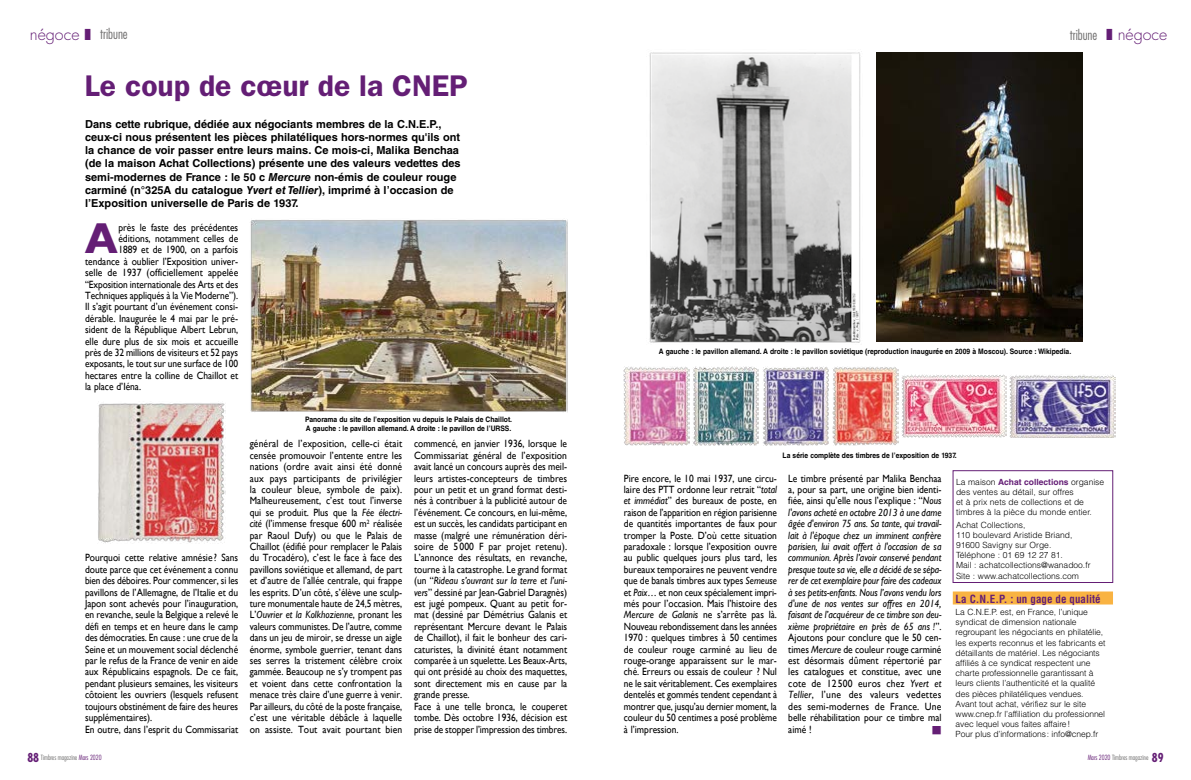
<style>
.page{position:relative;width:1191px;height:780px;background:#fff}
.page>*{position:absolute;margin:0;border:0;box-sizing:border-box;transform-origin:0 0}
.t1{font:700 44.2px "Gill Sans";color:#641e75;scale:.9 1}
.t2{font:600 30px "ITC Franklin Gothic Std";color:#641e75}
.t3{font:300 16px "Futura Std";color:#641e75}
.t4{font:300 condensed 14px "Futura Std";color:#706f6f}
.t5{font:700 11px/13.2px "Helvetica LT Std";color:#000}
.t6{font:700 condensed 11px "Helvetica LT Std";color:#641e75}
.t7{font:10.5px/11.4px "Gill Sans";color:#000;scale:.9 1}
.t8{font:10.5px/11.4px "Gill Sans";color:#000;text-align:justify;scale:.92 1}
.t9{font:italic 10.5px/11.4px "Gill Sans";color:#000;text-align:justify;scale:.9 1}
.t10{font:10.5px "Gill Sans";color:#000;scale:.89 1}
.t11{font:300 8.5px/10.2px "Helvetica LT Std";letter-spacing:-.01em;color:#000}
.t12{font:700 7.5px/9px "Helvetica LT Std";color:#000;scale:.9 1}
.t13{font:300 condensed 7px "Futura Std";color:#706f6f}
.s1{font-stretch:normal;font-size:16px;color:#641e75}
.s2{color:#641e75}
.s3{font-style:italic}
.s4{font-style:normal}
.s5{font-weight:700;color:#641e75}
.s6{font-weight:700;font-size:12px;color:#641e75}
</style>
<div class="page">
<div style="left:952px;top:470px;width:161px;height:112px;border:1px solid #641e75"></div>
<div style="left:952px;top:591px;width:161px;height:13px;background:#f9b342"></div>
<img style="left:98px;top:403px;width:127px;height:140px">
<img style="left:250px;top:219px;width:317px;height:193px">
<img style="left:649px;top:51px;width:213px;height:292px">
<img style="left:876px;top:52px;width:207px;height:289px">
<img style="left:624px;top:367px;width:66px;height:78px">
<img style="left:692px;top:367px;width:66px;height:78px">
<img style="left:763px;top:367px;width:65px;height:78px">
<img style="left:832px;top:367px;width:66px;height:78px">
<img style="left:901px;top:374px;width:106px;height:64px">
<img style="left:1009px;top:374px;width:106px;height:64px">
<h3 class="t4" style="left:30px;top:26px;width:99px"><span class="s1">négoce</span> <span class="s2">❚</span> tribune</h3>
<h3 class="t3" style="left:1116px;top:24px;width:60px">expertise</h3>
<h3 class="t4" style="left:1069px;top:27px;width:99px">tribune <span class="s2">❚</span> <span class="s1">négoce</span></h3>
<h2 class="t2" style="left:85px;top:68px;width:384px">Le coup de cœur de la CNEP</h2>
<p class="t5" style="left:85px;top:117px;width:377px">Dans cette rubrique, dédiée aux négociants membres de la C.N.E.P., ceux-ci nous présentent les pièces philatéliques hors-normes qu'ils ont la chance de voir passer entre leurs mains. Ce mois-ci, Malika Benchaa (de la maison Achat Collections) présente une des valeurs vedettes des semi-modernes de France : le 50 c <span class="s3">Mercure</span> non-émis de couleur rouge carminé (n°325A du catalogue <span class="s3">Yvert et Tellier</span>), imprimé à l’occasion de l’Exposition universelle de Paris de 1937.</p>
<h1 class="t1" style="left:85px;top:203px;width:38px">A</h1>
<p class="t7" style="left:118px;top:221px;width:135px">près le faste des précédentes</p>
<p class="t7" style="left:118px;top:233px;width:135px">éditions, notamment celles de</p>
<p class="t7" style="left:118px;top:244px;width:135px">1889 et de 1900, on a parfois</p>
<p class="t7" style="left:85px;top:255px;width:172px">tendance à oublier l’Exposition univer-</p>
<p class="t8" style="left:85px;top:267px;width:168px">selle de 1937 (officiellement appelée</p>
<p class="t10" style="left:85px;top:278px;width:174px">“Exposition internationale des Arts et des</p>
<p class="t10" style="left:85px;top:289px;width:174px">Techniques appliqués à la Vie Moderne”).</p>
<p class="t7" style="left:85px;top:301px;width:172px">Il s’agit pourtant d’un événement consi-</p>
<p class="t7" style="left:85px;top:312px;width:172px">dérable. Inaugurée le 4 mai par le pré-</p>
<p class="t7" style="left:85px;top:324px;width:172px">sident de la République Albert Lebrun,</p>
<p class="t7" style="left:85px;top:335px;width:172px">elle dure plus de six mois et accueille</p>
<p class="t10" style="left:85px;top:346px;width:173px">près de 32 millions de visiteurs et 52 pays</p>
<p class="t10" style="left:85px;top:358px;width:173px">exposants, le tout sur une surface de 100</p>
<p class="t7" style="left:85px;top:369px;width:172px">hectares entre la colline de Chaillot et</p>
<p class="t7" style="left:85px;top:381px;width:64px">la place d’Iéna.</p>
<p class="t7" style="left:85px;top:552px;width:172px">Pourquoi cette relative amnésie ? Sans doute parce que cet événement a connu bien des déboires. Pour commencer, si les pavillons de l’Allemagne, de l’Italie et du Japon sont achevés pour l’inauguration, en revanche, seule la Belgique a relevé le défi en temps et en heure dans le camp des démocraties. En cause : une crue de la Seine et un mouvement social déclenché par le refus de la France de venir en aide aux Républicains espagnols. De ce fait, pendant plusieurs semaines, les visiteurs côtoient les ouvriers (lesquels refusent toujours obstinément de faire des heures supplémentaires).<br>En outre, dans l’esprit du Commissariat</p>
<p class="t12" style="left:305px;top:415px;width:231px">Panorama du site de l’exposition vu depuis le Palais de Chaillot.<br>A gauche : le pavillon allemand. A droite : le pavillon de l’URSS.</p>
<p class="t8" style="left:250px;top:438px;width:167px">général de l’exposition, celle-ci était censée promouvoir l’entente entre les nations (ordre avait ainsi été donné aux pays participants de privilégier la couleur bleue, symbole de paix).<br>Malheureusement, c’est tout l’inverse qui se produit. Plus que la <span class="s3">Fée électri&shy;cité</span> (l’immense fresque 600 m<sup>2</sup> réalisée par Raoul Dufy) ou que le Palais de Chaillot (édifié pour remplacer le Palais du Trocadéro), c’est le face à face des pavillons soviétique et allemand, de part et d’autre de l’allée centrale, qui frappe les esprits. D’un côté, s’élève une sculp&shy;ture monumentale haute de 24,5 mètres, L’<span class="s3">Ouvrier et la Kolkhozienne</span>, pronant les valeurs communistes. De l’autre, comme dans un jeu de miroir, se dresse un aigle énorme, symbole guerrier, tenant dans ses serres la tristement célèbre croix gammée. Beaucoup ne s’y trompent pas et voient dans cette confrontation la menace très claire d’une guerre à venir.<br>Par ailleurs, du côté de la poste française, c’est une véritable débâcle à laquelle on assiste. Tout avait pourtant bien</p>
<p class="t7" style="left:414px;top:438px;width:172px">commencé, en janvier 1936, lorsque le Commissariat général de l’exposition avait lancé un concours auprès des meil&shy;leurs artistes-concepteurs de timbres pour un petit et un grand format desti&shy;nés à contribuer à la publicité autour de l’événement. Ce concours, en lui-même, est un succès, les candidats participant en masse (malgré une rémunération déri&shy;soire de 5 000 F par projet retenu).<br>L’annonce des résultats, en revanche, tourne à la catastrophe. Le grand format (un “<span class="s3">Rideau s’ouvrant sur la terre et l’uni&shy;vers</span>” dessiné par Jean-Gabriel Daragnès) est jugé pompeux. Quant au petit for&shy;mat (dessiné par Démétrius Galanis et représentant Mercure devant le Palais de Chaillot), il fait le bonheur des cari&shy;caturistes, la divinité étant notamment comparée à un squelette. Les Beaux-Arts, qui ont présidé au choix des maquettes, sont directement mis en cause par la grande presse.<br>Face à une telle bronca, le couperet tombe. Dès octobre 1936, décision est prise de stopper l’impression des timbres.</p>
<p class="t12" style="left:659px;top:347px;width:460px">A gauche : le pavillon allemand. A droite : le pavillon soviétique (reproduction inaugurée en 2009 à Moscou). Source : Wikipedia.</p>
<p class="t12" style="left:782px;top:450px;width:195px">La série complète des timbres de l’exposition de 1937.</p>
<p class="t7" style="left:624px;top:472px;width:172px;text-align:justify">Pire encore, le 10 mai 1937, une circu&shy;laire des PTT ordonne leur retrait “<span class="s3">total et immédiat</span>” des bureaux de poste, en raison de l’apparition en région parisienne de quantités importantes de faux pour tromper la Poste. D’où cette situation paradoxale : lorsque l’exposition ouvre au public quelques jours plus tard, les bureaux temporaires ne peuvent vendre que de banals timbres aux types <span class="s3">Semeuse </span>et <span class="s3">Paix</span>… et non ceux spécialement impri&shy;més pour l’occasion. Mais l’histoire des <span class="s3">Mercure de Galanis</span> ne s’arrête pas là.<br>Nouveau rebondissement dans les années 1970 : quelques timbres à 50 centimes de couleur rouge carminé au lieu de rouge-orange apparaissent sur le mar&shy;ché. Erreurs ou essais de couleur ? Nul ne le sait véritablement. Ces exemplaires dentelés et gommés tendent cependant à montrer que, jusqu’au dernier moment, la couleur du 50 centimes a posé problème à l’impression.</p>
<p class="t9" style="left:788px;top:472px;width:172px"><span class="s4">Le timbre présenté par Malika Benchaa a, pour sa part, une origine bien identi&shy;fiée, ainsi qu’elle nous l’explique : “</span>Nous l'avons acheté en octobre 2013 à une dame âgée d'environ 75 ans. Sa tante, qui travail&shy;lait à l'époque chez un imminent confrère parisien, lui avait offert à l'occasion de sa communion. Après l’avoir conservé pendant presque toute sa vie, elle a décidé de se sépa&shy;rer de cet exemplaire pour faire des cadeaux à ses petits-enfants. Nous l’avons vendu lors d'une de nos ventes sur offres en 2014, faisant de l’acquéreur de ce timbre son deu&shy;xième propriétaire en près de 65 ans !<span class="s4">”.<br>Ajoutons pour conclure que le 50 cen&shy;times</span> Mercure <span class="s4">de couleur rouge carminé est désormais dûment répertorié par les catalogues et constitue, avec une cote de 12 500 euros chez</span> Yvert et Tellier<span class="s4">, l’une des valeurs vedettes des semi-modernes de France. Une belle réhabilitation pour ce timbre mal aimé !</span></p>
<p class="t11" style="left:956px;top:476px;width:150px">La maison <span class="s5">Achat collections</span> organise des ventes au détail, sur offres<br>et à prix nets de collections et de timbres à la pièce du monde entier.</p>
<p class="t11" style="left:956px;top:519px;width:136px">Achat Collections,<br>110 boulevard Aristide Briand,<br>91600 Savigny sur Orge.<br>Téléphone : 01 69 12 27 81.<br>Mail : achatcollections@wanadoo.fr<br>Site : www.achatcollections.com</p>
<p class="t6" style="left:955px;top:592px;width:147px">La C.N.E.P. : un gage de qualité</p>
<p class="t11" style="left:955px;top:606px;width:151px">La C.N.E.P. est, en France, l’unique syndicat de dimension nationale regroupant les négociants en philatélie, les experts reconnus et les fabricants et détaillants de matériel. Les négociants affiliés à ce syndicat respectent une charte professionnelle garantissant à leurs clients l’authenticité et la qualité des pièces philatéliques vendues.<br>Avant tout achat, vérifiez sur le site www.cnep.fr l’affiliation du professionnel avec lequel vous faites affaire!<br>Pour plus d’informations: info@cnep.fr</p>
<p class="t13" style="left:27px;top:752px;width:76px"><span class="s6">88</span> Timbres magazine <span class="s2">Mars 2020</span></p>
<p class="t13" style="left:1087px;top:752px;width:77px"><span class="s2">Mars 2020</span> Timbres magazine <span class="s6">89</span></p>
</div>
